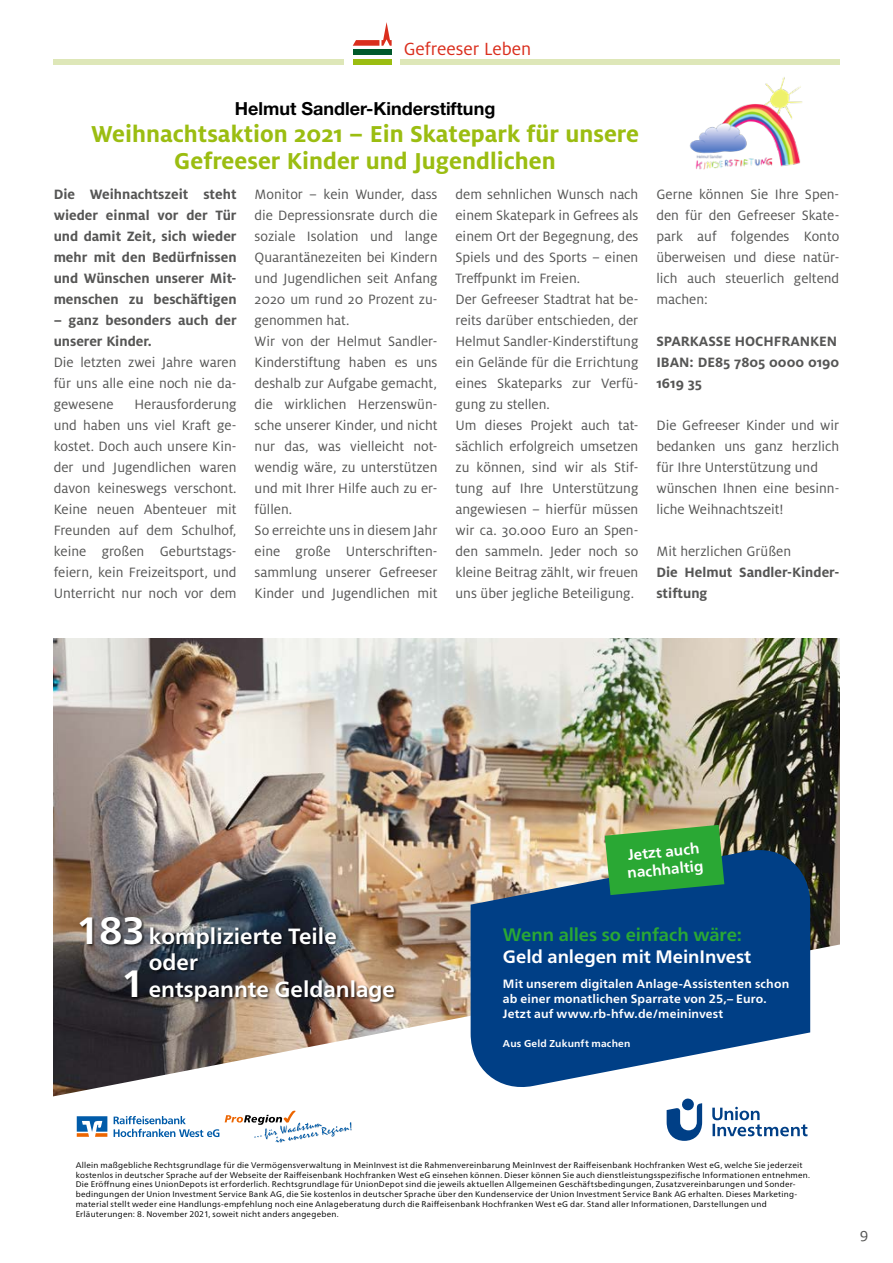
<style>
.page{position:relative;width:893px;height:1263px;background:#fff}
.page>*{position:absolute;margin:0;border:0;box-sizing:border-box;transform-origin:0 0}
.t1{font:38.1px/52.8px "Frutiger Neuefuer UI Bold";color:#fff;text-align:right}
.t2{font:700 25.5px/27px "Milo OT";color:#9bbd11;text-align:center}
.t3{font:22.05px/26.4px "Frutiger Neuefuer UI Bold";color:#fff}
.t4{font:19.5px "Milo OT";color:#da2e1d}
.t5{font:700 18px "Helvetica Neue LT";color:#000}
.t6{font:18px "Frutiger Neuefuer UI Bold";color:#fff}
.t7{font:18px "Frutiger Neuefuer UI Bold";letter-spacing:-.005em;color:#2aa834}
.t8{font:16.5px "Milo OT";color:#565655}
.t9{font:15px/21px "Milo OT";color:#565655;text-align:justify}
.t10{font:700 15px/21px "Milo OT";color:#565655}
.t11{font:15px/18px "Frutiger Neuefuer UI Bold";color:#fff}
.t12{font:12px/15px "Frutiger Neuefuer UI Bold";letter-spacing:.015em;color:#fff}
.t13{font:10.05px "Frutiger Neuefuer UI Bold";letter-spacing:.02em;color:#fff}
.t14{font:8.25px/9.9px "Frutiger Neuefuer UI Book";letter-spacing:.025em;color:#000}
</style>
<div class="page">
<img style="left:54px;top:639px;width:785px;height:304px">
<svg style="left:54px;top:943px;width:785px;height:195px"></svg>
<svg style="left:667px;top:1098px;width:141px;height:43px"></svg>
<svg style="left:114px;top:1116px;width:105px;height:21px"></svg>
<svg style="left:225px;top:1111px;width:127px;height:32px"></svg>
<svg style="left:77px;top:1116px;width:30px;height:21px"></svg>
<svg style="left:471px;top:844px;width:339px;height:248px;background:#346397"></svg>
<svg style="left:605px;top:825px;width:119px;height:70px;background:#36a043"></svg>
<div style="left:149px;top:927px;width:248px;height:78px;background:#000;opacity:.65"></div>
<div style="left:79px;top:917px;width:66px;height:30px;background:#000;opacity:.65"></div>
<div style="left:124px;top:970px;width:16px;height:30px;background:#000;opacity:.65"></div>
<div style="left:353px;top:50px;width:39px;height:5px;background:#00592a"></div>
<div style="left:353px;top:59px;width:39px;height:6px;background:#9bbd11"></div>
<svg style="left:353px;top:22px;width:39px;height:24px"></svg>
<div style="left:400px;top:59px;width:439px;height:6px;background:#dee7b8"></div>
<div style="left:54px;top:59px;width:290px;height:6px;background:#dee7b8"></div>
<img style="left:689px;top:77px;width:114px;height:93px">
<h3 class="t4" style="left:404px;top:38px;width:129px">Gefreeser Leben</h3>
<p class="t5" style="left:235px;top:97px;width:262px">Helmut Sandler-Kinderstiftung</p>
<h2 class="t2" style="left:91px;top:120px;width:549px">Weihnachtsaktion 2021 – Ein Skatepark für unsere<br>Gefreeser Kinder und Jugendlichen</h2>
<p class="t10" style="left:54px;top:183px;width:184px;text-align:justify">Die Weihnachtszeit steht wieder einmal vor der Tür und damit Zeit, sich wieder mehr mit den Bedürfnissen und Wünschen unserer Mit&shy;menschen zu beschäftigen</p>
<p class="t10" style="left:54px;top:309px;width:184px">– ganz besonders auch der unserer Kinder.</p>
<p class="t9" style="left:54px;top:351px;width:184px">Die letzten zwei Jahre waren für uns alle eine noch nie da&shy;gewesene</p>
<p class="t9" style="left:255px;top:183px;width:184px;text-align:left">Monitor – kein Wunder, dass die Depressionsrate durch die soziale Isolation und lange<br>Quarantänezeiten bei Kindern und Jugendlichen seit Anfang<br>2020 um rund 20 Prozent zu&shy;genommen hat.<br>Wir von der Helmut Sandler-<br>Kinderstiftung haben es uns deshalb zur Aufgabe gemacht, die wirklichen Herzenswün&shy;sche unserer Kinder, und nicht nur das, was vielleicht not&shy;wendig wäre, zu unterstützen und mit Ihrer Hilfe auch zu er&shy;füllen.<br>So erreichte uns in diesem Jahr eine große Unterschriften&shy;sammlung unserer Gefreeser<br>Kinder und Jugendlichen mit</p>
<p class="t9" style="left:455px;top:183px;width:184px;text-align:left">dem sehnlichen Wunsch nach einem Skatepark in Gefrees als einem Ort der Begegnung, des<br>Spiels und des Sports – einen<br>Treffpunkt im Freien.<br>Der Gefreeser Stadtrat hat be&shy;reits darüber entschieden, der<br>Helmut Sandler-Kinderstiftung ein Gelände für die Errichtung eines Skateparks zur Verfü&shy;gung zu stellen.<br>Um dieses Projekt auch tat&shy;sächlich erfolgreich umsetzen zu können, sind wir als Stif&shy;tung auf Ihre Unterstützung angewiesen – hierfür müssen wir ca. 30.000 Euro an Spen&shy;den sammeln. Jeder noch so kleine Beitrag zählt, wir freuen uns über jegliche Beteiligung.</p>
<p class="t9" style="left:656px;top:183px;width:184px">Gerne können Sie Ihre Spen&shy;den für den Gefreeser Skate&shy;park auf folgendes Konto überweisen und diese natür&shy;lich auch steuerlich geltend machen:</p>
<p class="t10" style="left:656px;top:330px;width:184px">SPARKASSE HOCHFRANKEN<br>IBAN: DE85 7805 0000 0190<br>1619 35</p>
<p class="t9" style="left:656px;top:414px;width:184px;text-align:left">Die Gefreeser Kinder und wir bedanken uns ganz herzlich für Ihre Unterstützung und wünschen Ihnen eine besinn&shy;liche Weihnachtszeit!</p>
<p class="t9" style="left:656px;top:540px;width:136px">Mit herzlichen Grüßen</p>
<p class="t10" style="left:656px;top:561px;width:184px">Die Helmut Sandler-Kinder&shy;stiftung</p>
<p class="t9" style="left:54px;top:393px;width:184px;text-indent:81px">Herausforderung und haben uns viel Kraft ge&shy;kostet. Doch auch unsere Kin&shy;der und Jugendlichen waren davon keineswegs verschont.<br>Keine neuen Abenteuer mit Freunden auf dem Schulhof, keine großen Geburtstags&shy;feiern, kein Freizeitsport, und Unterricht nur noch vor dem</p>
<h1 class="t1" style="left:77px;top:904px;width:70px">183<br>1</h1>
<h3 class="t3" style="left:149px;top:923px;width:248px">komplizierte Teile<br>oder<br>entspannte Geldanlage</h3>
<p class="t11" style="left:625px;top:846px;width:78px;rotate:-5deg">Jetzt auch nachhaltig</p>
<p class="t7" style="left:503px;top:924px;width:240px">Wenn alles so einfach wäre:</p>
<p class="t6" style="left:503px;top:946px;width:250px">Geld anlegen mit MeinInvest</p>
<p class="t12" style="left:503px;top:976px;width:288px">Mit unserem digitalen Anlage-Assistenten schon ab einer monatlichen Sparrate von 25,– Euro.<br>Jetzt auf www.rb-hfw.de/meininvest</p>
<p class="t13" style="left:503px;top:1037px;width:129px">Aus Geld Zukunft machen</p>
<p class="t14" style="left:76px;top:1160px;width:736px">Allein maßgebliche Rechtsgrundlage für die Vermögensverwaltung in MeinInvest ist die Rahmenvereinbarung MeinInvest der Raiffeisenbank Hochfranken West eG, welche Sie jederzeit kostenlos in deutscher Sprache auf der Webseite der Raiffeisenbank Hochfranken West eG einsehen können. Dieser können Sie auch dienstleistungsspezifische Informationen entnehmen.<br>Die Eröffnung eines UnionDepots ist erforderlich. Rechtsgrundlage für UnionDepot sind die jeweils aktuellen Allgemeinen Geschäftsbedingungen, Zusatzvereinbarungen und Sonder&shy;bedingungen der Union Investment Service Bank AG, die Sie kostenlos in deutscher Sprache über den Kundenservice der Union Investment Service Bank AG erhalten. Dieses Marketing&shy;material stellt weder eine Handlungs-empfehlung noch eine Anlageberatung durch die Raiffeisenbank Hochfranken West eG dar. Stand aller Informationen, Darstellungen und Erläuterungen: 8. November 2021, soweit nicht anders angegeben.</p>
<p class="t8" style="left:860px;top:1225px;width:10px">9</p>
</div>
